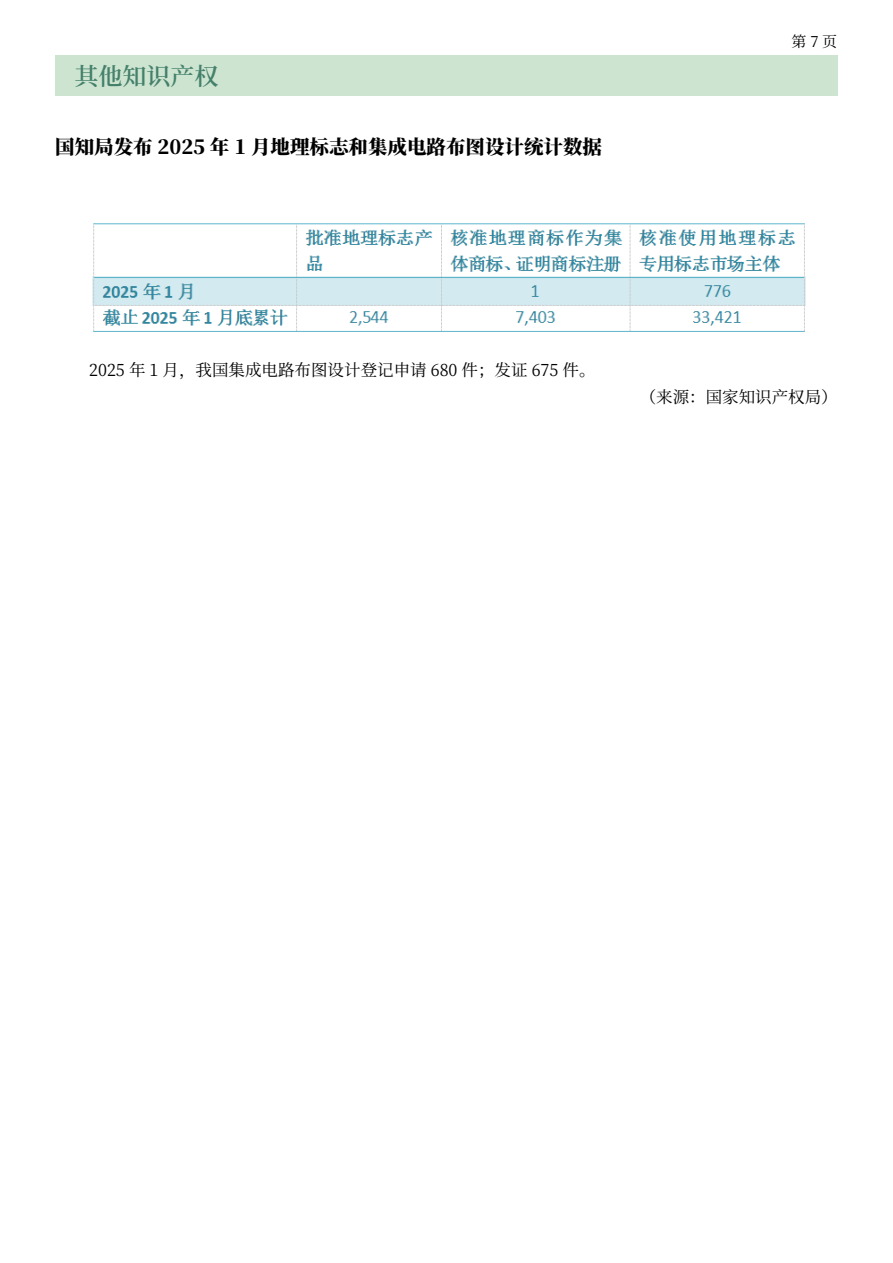
<style>
.page{position:relative;width:893px;height:1263px;background:#fff}
.page>*{position:absolute;margin:0;border:0;box-sizing:border-box;transform-origin:0 0}
.t1{font:600 24px "Source Han Serif CN";color:#44806b}
.t2{font:800 19.5px "Source Han Serif CN";color:#000}
.t3{font:16.5px "Source Han Serif CN";color:#000}
.t4{font:15px "Source Han Serif CN";color:#000}
</style>
<div class="page">
<div style="left:55px;top:55px;width:782px;height:41px;background:#cde4d0"></div>
<img style="left:92px;top:223px;width:714px;height:109px">
<h1 class="t1" style="left:74px;top:63px;width:145px">其他知识产权</h1>
<p class="t2" style="left:55px;top:136px;width:548px">国知局发布 2025 年 1 月地理标志和集成电路布图设计统计数据</p>
<p class="t4" style="left:791px;top:33px;width:47px">第 7 页</p>
<p class="t3" style="left:89px;top:361px;width:508px">2025 年 1 月，我国集成电路布图设计登记申请 680 件；发证 675 件。</p>
<p class="t3" style="left:640px;top:388px;width:199px">（来源：国家知识产权局）</p>
</div>
